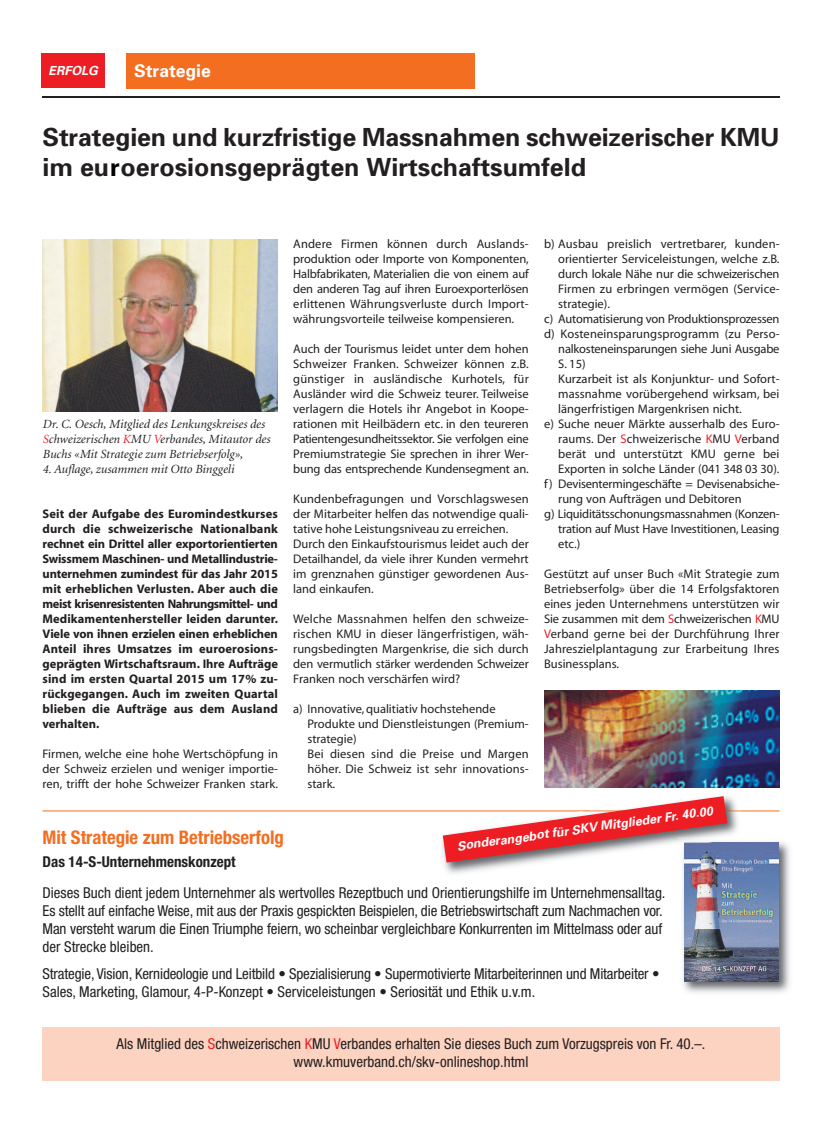
<style>
.page{position:relative;width:815px;height:1134px;background:#fff}
.page>*{position:absolute;margin:0;border:0;box-sizing:border-box;transform-origin:0 0}
.t1{font:700 25px/30px "Univers";letter-spacing:-.005em;color:#231f20}
.t2{font:700 25px "Univers";color:#000}
.t3{font:700 condensed 18.75px "Helvetica Neue";color:#f36e21}
.t4{font:700 17.5px "Univers";color:#fff}
.t5{font:condensed 15px/18px "Helvetica Neue";letter-spacing:-.005em;color:#231f20}
.t6{font:700 condensed 15px "Helvetica Neue";color:#231f20}
.t7{font:12.5px/15px "Myriad";color:#231f20;text-align:justify}
.t8{font:700 12.5px/15px "Myriad";letter-spacing:.01em;color:#231f20;text-align:justify}
.t9{font:italic 12.5px/15px "Minion";color:#231f20}
.t10{font:italic 700 12.5px "Univers";color:#fff}
.t11{font:12.5px "Myriad";letter-spacing:-.02em;color:#231f20}
.s1{color:#ee1d23}
</style>
<div class="page">
<div style="left:127px;top:53px;width:348px;height:36px;background:#f36e21"></div>
<div style="left:42px;top:53px;width:63px;height:35px;background:#ee1d23"></div>
<hr style="left:43px;top:96px;width:737px;height:1px;background:#231f20">
<hr style="left:43px;top:811px;width:737px;height:1px;background:#f36e21">
<img style="left:43px;top:239px;width:235px;height:173px">
<img style="left:544px;top:690px;width:236px;height:98px">
<img style="left:683px;top:842px;width:107px;height:151px">
<img style="left:684px;top:843px;width:95px;height:138px">
<img style="left:727px;top:796px;width:14px;height:15px">
<img style="left:436px;top:811px;width:309px;height:69px">
<img style="left:727px;top:811px;width:14px;height:1px">
<img style="left:727px;top:837px;width:18px;height:10px">
<svg style="left:443px;top:796px;width:284px;height:66px"></svg>
<div style="left:43px;top:1028px;width:737px;height:53px;background:#fcd2c0"></div>
<p class="t10" style="left:48px;top:66px;width:51px">ERFOLG</p>
<h3 class="t4" style="left:134px;top:64px;width:78px">Strategie</h3>
<h1 class="t1" style="left:43px;top:124px;width:739px">Strategien und kurzfristige Massnahmen schweizerischer KMU im eu oerosionsgeprägten Wirtschaftsumfeld</h1>
<h1 class="t2" style="left:110px;top:158px;width:11px">r</h1>
<p class="t9" style="left:43px;top:417px;width:229px">Dr. C. Oesch, Mitglied des Lenkungskreises des<br><span class="s1">S</span>chweizerischen <span class="s1">K</span>MU <span class="s1">V</span>erbandes, Mitautor des<br>Buchs «Mit Strategie zum Betriebserfolg»,</p>
<p class="t9" style="left:43px;top:462px;width:193px">4. Auflage, zusammen mit Otto Binggeli</p>
<p class="t8" style="left:43px;top:507px;width:237px">Seit der Aufgabe des Euromindestkurses durch die schweizerische Nationalbank rechnet ein Drittel aller exportorientierten Swissmem Maschinen- und Metallindustrie&shy;unternehmen zumindest für das Jahr 2015 mit erheblichen Verlusten. Aber auch die meist krisenresistenten Nahrungsmittel- und Medikamentenhersteller leiden darunter.<br>Viele von ihnen erzielen einen erheblichen Anteil ihres Umsatzes im euroerosions&shy;geprägten Wirtschaftsraum. Ihre Aufträge sind im ersten Quartal 2015 um 17% zu&shy;rückgegangen. Auch im zweiten Quartal blieben die Aufträge aus dem Ausland verhalten.</p>
<p class="t7" style="left:43px;top:747px;width:237px">Firmen, welche eine hohe Wertschöpfung in der Schweiz erzielen und weniger importie&shy;ren, trifft der hohe Schweizer Franken stark.</p>
<p class="t7" style="left:293px;top:237px;width:237px">Andere Firmen können durch Auslands&shy;produktion oder Importe von Komponenten, Halbfabrikaten, Materialien die von einem auf den anderen Tag auf ihren Euroexporterlösen erlittenen Währungsverluste durch Import&shy;währungsvorteile teilweise kompensieren.</p>
<p class="t7" style="left:293px;top:342px;width:237px">Auch der Tourismus leidet unter dem hohen Schweizer Franken. Schweizer können z.B. günstiger in ausländische Kurhotels, für Ausländer wird die Schweiz teurer. Teilweise verlagern die Hotels ihr Angebot in Koope&shy;rationen mit Heilbädern etc. in den teureren Patientengesundheitssektor. Sie verfolgen eine Premiumstrategie Sie sprechen in ihrer Wer&shy;bung das entsprechende Kundensegment an.</p>
<p class="t7" style="left:293px;top:492px;width:237px;text-align:left">Kundenbefragungen und Vorschlagswesen der Mitarbeiter helfen das notwendige quali&shy;tative hohe Leistungsniveau zu erreichen.<br>Durch den Einkaufstourismus leidet auch der Detailhandel, da viele ihrer Kunden vermehrt im grenznahen günstiger gewordenen Aus&shy;land einkaufen.</p>
<p class="t7" style="left:293px;top:612px;width:237px">Welche Massnahmen helfen den schweize&shy;rischen KMU in dieser längerfristigen, wäh&shy;rungsbedingten Margenkrise, die sich durch den vermutlich stärker werdenden Schweizer Franken noch verschärfen wird?</p>
<p class="t7" style="left:307px;top:702px;width:223px;text-align:left;text-indent:-14px">a) Innovative,qualitiativ hochstehende<br>Produkte und Dienstleistungen (Premium&shy;strategie)<br>Bei diesen sind die Preise und Margen höher. Die Schweiz ist sehr innovations&shy;stark.</p>
<p class="t7" style="left:544px;top:237px;width:237px">b) Ausbau preislich vertretbarer, kunden-</p>
<p class="t7" style="left:558px;top:252px;width:223px">orientierter Serviceleistungen, welche z.B.</p>
<p class="t7" style="left:558px;top:267px;width:223px">durch lokale Nähe nur die schweizerischen</p>
<p class="t7" style="left:558px;top:282px;width:223px">Firmen zu erbringen vermögen (Service-</p>
<p class="t7" style="left:558px;top:297px;width:53px">strategie).</p>
<p class="t7" style="left:544px;top:312px;width:237px">c) Automatisierung von Produktionsprozessen</p>
<p class="t7" style="left:544px;top:327px;width:237px">d) Kosteneinsparungsprogramm (zu Perso-</p>
<p class="t7" style="left:558px;top:342px;width:223px">nalkosteneinsparungen siehe Juni Ausgabe</p>
<p class="t7" style="left:558px;top:357px;width:29px">S. 15)</p>
<p class="t7" style="left:558px;top:372px;width:223px">Kurzarbeit ist als Konjunktur- und Sofort-</p>
<p class="t7" style="left:558px;top:387px;width:223px">massnahme vorübergehend wirksam, bei</p>
<p class="t7" style="left:558px;top:402px;width:185px">längerfristigen Margenkrisen nicht.</p>
<p class="t7" style="left:544px;top:417px;width:237px">e) Suche neuer Märkte ausserhalb des Euro-</p>
<p class="t7" style="left:558px;top:432px;width:223px">raums. Der <span class="s1">S</span>chweizerische <span class="s1">K</span>MU <span class="s1">V</span>erband</p>
<p class="t7" style="left:558px;top:447px;width:223px">berät und unterstützt KMU gerne bei</p>
<p class="t7" style="left:558px;top:462px;width:223px">Exporten in solche Länder (041 348 03 30).</p>
<p class="t7" style="left:544px;top:477px;width:237px">f) Devisentermingeschäfte = Devisenabsiche-</p>
<p class="t7" style="left:558px;top:492px;width:185px">rung von Aufträgen und Debitoren</p>
<p class="t11" style="left:544px;top:509px;width:237px">g) Liquiditätsschonungsmassnahmen (Konzen-</p>
<p class="t7" style="left:558px;top:522px;width:223px">tration auf Must Have Investitionen, Leasing</p>
<p class="t7" style="left:558px;top:537px;width:23px">etc.)</p>
<p class="t7" style="left:544px;top:567px;width:237px">Gestützt auf unser Buch «Mit Strategie zum Betriebserfolg» über die 14 Erfolgsfaktoren eines jeden Unternehmens unterstützen wir Sie zusammen mit dem <span class="s1">S</span>chweizerischen <span class="s1">K</span>MU <span class="s1">V</span>erband gerne bei der Durchführung Ihrer Jahreszielplantagung zur Erarbeitung Ihres Businessplans.</p>
<p class="t10" style="left:457px;top:842px;width:259px;rotate:-8deg">Sonderangebot für SKV Mitglieder Fr. 40.00</p>
<h2 class="t3" style="left:43px;top:822px;width:243px">Mit Strategie zum Betriebserfolg</h2>
<p class="t6" style="left:43px;top:850px;width:195px">Das 14-S-Unternehmenskonzept</p>
<p class="t5" style="left:43px;top:885px;width:625px">Dieses Buch dient jedem Unternehmer als wertvolles Rezeptbuch und Orientierungshilfe im Unternehmensalltag.<br>Es stellt auf einfache Weise, mit aus der Praxis gespickten Beispielen, die Betriebswirtschaft zum Nachmachen vor.<br>Man versteht warum die Einen Triumphe feiern, wo scheinbar vergleichbare Konkurrenten im Mittelmass oder auf der Strecke bleiben.</p>
<p class="t5" style="left:43px;top:966px;width:618px">Strategie, Vision, Kernideologie und Leitbild • Spezialisierung • Supermotivierte Mitarbeiterinnen und Mitarbeiter •<br>Sales, Marketing, Glamour, 4-P-Konzept • Serviceleistungen • Seriosität und Ethik u.v.m.</p>
<p class="t5" style="left:117px;top:1036px;width:590px;text-align:center">Als Mitglied des <span class="s1">S</span>chweizerischen <span class="s1">K</span>MU <span class="s1">V</span>erbandes erhalten Sie dieses Buch zum Vorzugspreis von Fr. 40.–. www.kmuverband.ch/skv-onlineshop.html</p>
</div>
